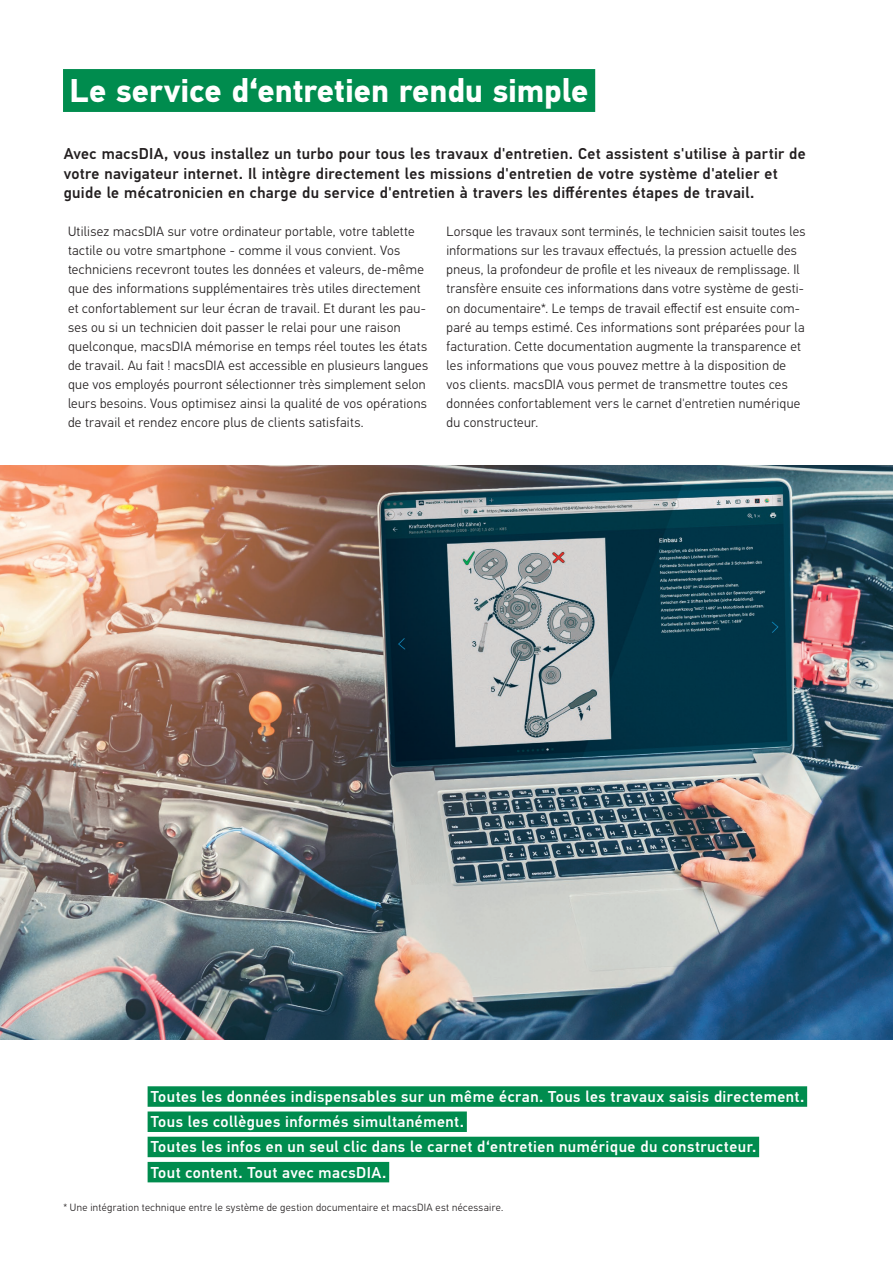
<style>
.page{position:relative;width:893px;height:1263px;background:#fff}
.page>*{position:absolute;margin:0;border:0;box-sizing:border-box;transform-origin:0 0}
.t1{font:700 33px "Hella DIN Universal";letter-spacing:-.005em;color:#fff}
.t2{font:500 15.75px/19.2px "Hella DIN Universal";letter-spacing:.02em;color:#231f20}
.t3{font:500 15.75px/25.2px "Hella DIN Universal";letter-spacing:.03em;color:#fff}
.t4{font:300 13.5px/19.2px "Hella DIN Universal";letter-spacing:.025em;color:#231f20}
.t5{font:300 10.5px "Hella DIN Universal";letter-spacing:.035em;color:#231f20}
</style>
<div class="page">
<img style="left:0;top:466px;width:893px;height:574px">
<div style="left:148px;top:1086px;width:659px;height:21px;background:#008c4e"></div>
<div style="left:148px;top:1111px;width:319px;height:21px;background:#008c4e"></div>
<div style="left:148px;top:1137px;width:611px;height:20px;background:#008c4e"></div>
<div style="left:148px;top:1162px;width:241px;height:20px;background:#008c4e"></div>
<div style="left:63px;top:69px;width:532px;height:43px;background:#008c4e"></div>
<h1 class="t1" style="left:70px;top:69px;width:521px">Le service d‘entretien rendu simple</h1>
<p class="t2" style="left:64px;top:146px;width:743px">Avec macsDIA, vous installez un turbo pour tous les travaux d'entretien. Cet assistent s'utilise à partir de votre navigateur internet. Il intègre directement les missions d'entretien de votre système d'atelier et guide le mécatronicien en charge du service d'entretien à travers les différentes étapes de travail.</p>
<p class="t4" style="left:68px;top:223px;width:362px">Utilisez macsDIA sur votre ordinateur portable, votre tablette tactile ou votre smartphone - comme il vous convient. Vos techniciens recevront toutes les données et valeurs, de-même que des informations supplémentaires très utiles directement et confortablement sur leur écran de travail. Et durant les pau&shy;ses ou si un technicien doit passer le relai pour une raison quelconque, macsDIA mémorise en temps réel toutes les états de travail. Au fait ! macsDIA est accessible en plusieurs langues que vos employés pourront sélectionner très simplement selon leurs besoins. Vous optimisez ainsi la qualité de vos opérations de travail et rendez encore plus de clients satisfaits.</p>
<p class="t4" style="left:446px;top:223px;width:361px">Lorsque les travaux sont terminés, le technicien saisit toutes les informations sur les travaux effectués, la pression actuelle des pneus, la profondeur de profile et les niveaux de remplissage. Il transfère ensuite ces informations dans votre système de gesti&shy;on documentaire*. Le temps de travail effectif est ensuite com&shy;paré au temps estimé. Ces informations sont préparées pour la facturation. Cette documentation augmente la transparence et les informations que vous pouvez mettre à la disposition de vos clients. macsDIA vous permet de transmettre toutes ces données confortablement vers le carnet d'entretien numérique du constructeur.</p>
<p class="t3" style="left:151px;top:1085px;width:655px">Toutes les données indispensables sur un même écran. Tous les travaux saisis directement.<br>Tous les collègues informés simultanément.<br>Toutes les infos en un seul clic dans le carnet d‘entretien numérique du constructeur.<br>Tout content. Tout avec macsDIA.</p>
<p class="t5" style="left:63px;top:1201px;width:441px">* Une intégration technique entre le système de gestion documentaire et macsDIA est nécessaire.</p>
</div>
